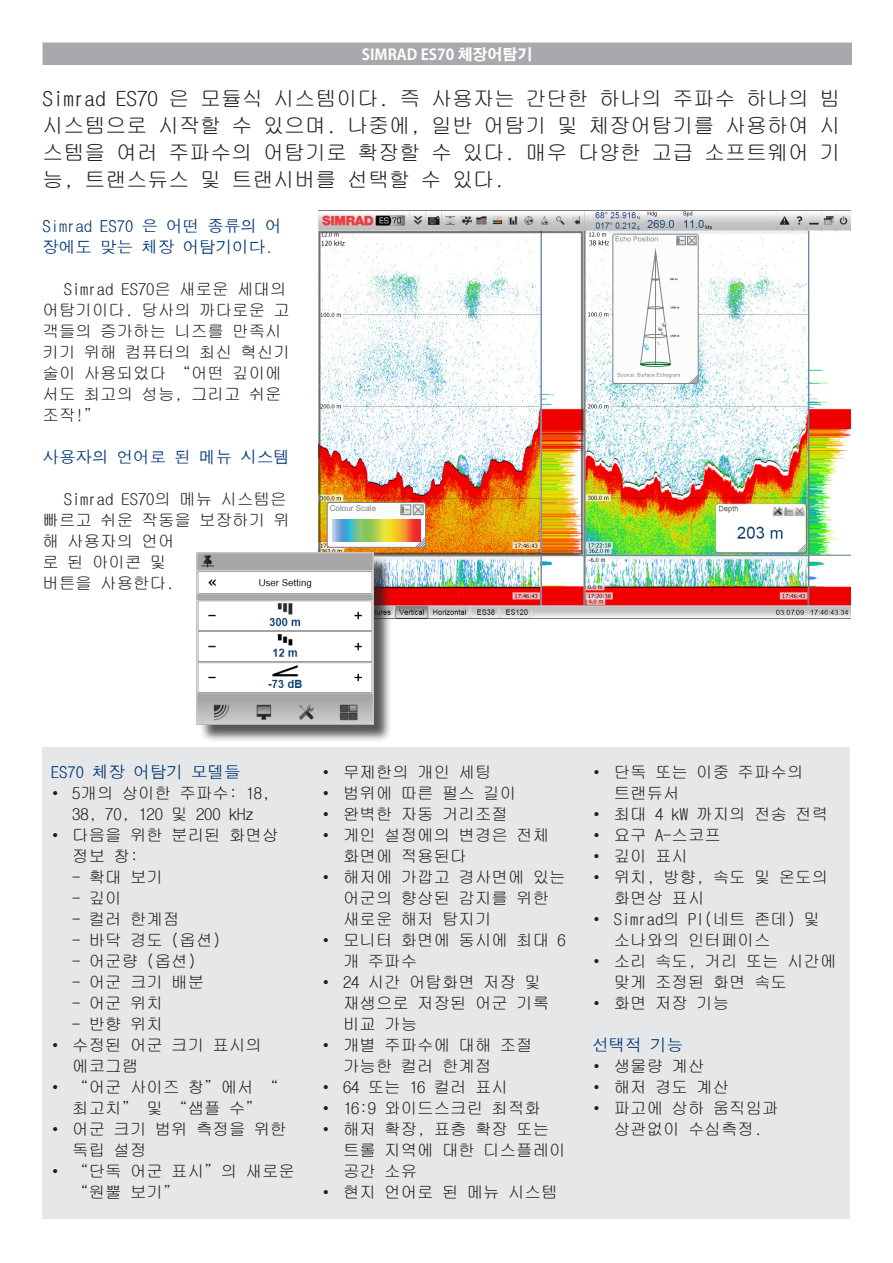
<style>
.page{position:relative;width:893px;height:1263px;background:#fff}
.page>*{position:absolute;margin:0;border:0;box-sizing:border-box;transform-origin:0 0}
.Normal_large{font:21px/27px "Gulim Che";color:#231f20;text-align:justify}
.Bullet{font:16.5px/21px "Gulim Che";color:#231f20}
.Normal_Bold_No_Left{font:16.5px/21px "Dotum Che";color:#013775}
.Title04{font:700 15px "Adobe Gothic Std";color:#fff}
.t1{font:8.1px "Arial";color:#808285}
</style>
<div class="page">
<div style="left:43px;top:43px;width:808px;height:21px;background:#a8a9ad"></div>
<div style="left:43px;top:43px;width:809px;height:22px;border:2px solid #a8a9ad"></div>
<div style="left:43px;top:747px;width:807px;height:472px;background:#e6e7e9"></div>
<img style="left:319px;top:211px;width:531px;height:408px">
<div style="left:327px;top:502px;width:99px;height:45px;background:#fcfcfc;border-radius:3px"></div>
<div style="left:327px;top:502px;width:99px;height:45px;border:1px solid #808285;border-radius:3px"></div>
<svg style="left:401px;top:505px;width:22px;height:10px"></svg>
<svg style="left:415px;top:537px;width:11px;height:11px"></svg>
<img style="left:333px;top:519px;width:87px;height:23px">
<div style="left:613px;top:234px;width:85px;height:149px;background:#fcfcfc;border-radius:2px"></div>
<div style="left:613px;top:234px;width:85px;height:150px;border:1px solid #808285;border-radius:2px"></div>
<svg style="left:617px;top:373px;width:63px;height:5px"></svg>
<svg style="left:689px;top:374px;width:10px;height:10px"></svg>
<div style="left:640px;top:362px;width:31px;height:5px;border:1px solid #00a54f;border-radius:50%"></div>
<svg style="left:616px;top:236px;width:80px;height:129px"></svg>
<div style="left:199px;top:555px;width:193px;height:188px;background:#231f20;opacity:.75"></div>
<img style="left:197px;top:553px;width:176px;height:171px">
<p class="Title04" style="left:362px;top:45px;width:172px">SIMRAD ES70 체장어탐기</p>
<p class="Normal_large" style="left:43px;top:85px;width:799px">Simrad ES70 은 모듈식 시스템이다. 즉 사용자는 간단한 하나의 주파수 하나의 빔 시스템으로 시작할 수 있으며. 나중에, 일반 어탐기 및 체장어탐기를 사용하여 시 스템을 여러 주파수의 어탐기로 확장할 수 있다. 매우 다양한 고급 소프트웨어 기 능, 트랜스듀스 및 트랜시버를 선택할 수 있다.</p>
<p class="Normal_Bold_No_Left" style="left:43px;top:215px;width:241px">Simrad ES70 은 어떤 종류의 어 장에도 맞는 체장 어탐기이다.</p>
<p class="Bullet" style="left:43px;top:278px;width:249px;text-indent:21px">Simrad ES70은 새로운 세대의 어탐기이다. 당사의 까다로운 고 객들의 증가하는 니즈를 만족시 키기 위해 컴퓨터의 최신 혁신기 술이 사용되었다 “어떤 깊이에 서도 최고의 성능, 그리고 쉬운 조작!”</p>
<p class="Normal_Bold_No_Left" style="left:43px;top:446px;width:249px">사용자의 언어로 된 메뉴 시스템</p>
<p class="Bullet" style="left:43px;top:488px;width:249px;text-indent:21px">Simrad ES70의 메뉴 시스템은 빠르고 쉬운 작동을 보장하기 위 해 사용자의 언어<br>로 된 아이콘 및<br>버튼을 사용한다.</p>
<p class="t1" style="left:330px;top:503px;width:48px">Colour Scale</p>
<p class="Normal_Bold_No_Left" style="left:51px;top:761px;width:191px">ES70 체장 어탐기 모델들</p>
<p class="Bullet" style="left:51px;top:782px;width:221px;text-align:center">• 5개의 상이한 주파수: 18,<br>38, 70, 120 및 200 kHz</p>
<p class="Bullet" style="left:72px;top:824px;width:208px;text-indent:-21px">• 다음을 위한 분리된 화면상 정보 창:</p>
<p class="Bullet" style="left:72px;top:866px;width:92px">- 확대 보기</p>
<p class="Bullet" style="left:72px;top:887px;width:51px">- 깊이</p>
<p class="Bullet" style="left:72px;top:908px;width:109px">- 컬러 한계점</p>
<p class="Bullet" style="left:72px;top:929px;width:150px">- 바닥 경도 (옵션)</p>
<p class="Bullet" style="left:72px;top:950px;width:125px">- 어군량 (옵션)</p>
<p class="Bullet" style="left:72px;top:971px;width:133px">- 어군 크기 배분</p>
<p class="Bullet" style="left:72px;top:992px;width:92px">- 어군 위치</p>
<p class="Bullet" style="left:72px;top:1013px;width:92px">- 반향 위치</p>
<p class="Bullet" style="left:72px;top:1034px;width:191px;text-indent:-21px">• 수정된 어군 크기 표시의 에코그램</p>
<p class="Bullet" style="left:51px;top:1076px;width:229px;text-align:center">• “어군 사이즈 창”에서 “ 최고치” 및 “샘플 수”</p>
<p class="Bullet" style="left:72px;top:1118px;width:216px;text-indent:-21px">• 어군 크기 범위 측정을 위한 독립 설정</p>
<p class="Bullet" style="left:72px;top:1160px;width:224px;text-indent:-21px">• “단독 어군 표시”의 새로운 “원뿔 보기”</p>
<p class="Bullet" style="left:322px;top:761px;width:171px">• 무제한의 개인 세팅</p>
<p class="Bullet" style="left:322px;top:782px;width:196px">• 범위에 따른 펄스 길이</p>
<p class="Bullet" style="left:322px;top:803px;width:188px">• 완벽한 자동 거리조절</p>
<p class="Bullet" style="left:343px;top:824px;width:208px;text-indent:-21px">• 게인 설정에의 변경은 전체 화면에 적용된다</p>
<p class="Bullet" style="left:343px;top:866px;width:224px;text-indent:-21px">• 해저에 가깝고 경사면에 있는 어군의 향상된 감지를 위한 새로운 해저 탐지기</p>
<p class="Bullet" style="left:343px;top:929px;width:224px;text-indent:-21px">• 모니터 화면에 동시에 최대 6 개 주파수</p>
<p class="Bullet" style="left:343px;top:971px;width:208px;text-indent:-21px">• 24 시간 어탐화면 저장 및 재생으로 저장된 어군 기록 비교 가능</p>
<p class="Bullet" style="left:343px;top:1034px;width:191px;text-indent:-21px">• 개별 주파수에 대해 조절 가능한 컬러 한계점</p>
<p class="Bullet" style="left:322px;top:1076px;width:188px">• 64 또는 16 컬러 표시</p>
<p class="Bullet" style="left:322px;top:1097px;width:221px">• 16:9 와이드스크린 최적화</p>
<p class="Bullet" style="left:343px;top:1118px;width:224px;text-indent:-21px">• 해저 확장, 표층 확장 또는 트롤 지역에 대한 디스플레이 공간 소유</p>
<p class="Bullet" style="left:322px;top:1181px;width:237px">• 현지 언어로 된 메뉴 시스템</p>
<p class="Bullet" style="left:614px;top:761px;width:191px;text-indent:-21px">• 단독 또는 이중 주파수의 트랜듀서</p>
<p class="Bullet" style="left:592px;top:803px;width:237px">• 최대 4 kW 까지의 전송 전력</p>
<p class="Bullet" style="left:592px;top:824px;width:130px">• 요구 A-스코프</p>
<p class="Bullet" style="left:592px;top:845px;width:97px">• 깊이 표시</p>
<p class="Bullet" style="left:614px;top:866px;width:216px;text-indent:-21px">• 위치, 방향, 속도 및 온도의 화면상 표시</p>
<p class="Bullet" style="left:614px;top:908px;width:208px;text-indent:-21px">• Simrad의 PI(네트 존데) 및 소나와의 인터페이스</p>
<p class="Bullet" style="left:614px;top:950px;width:224px;text-indent:-21px">• 소리 속도, 거리 또는 시간에 맞게 조정된 화면 속도</p>
<p class="Bullet" style="left:592px;top:992px;width:138px">• 화면 저장 기능</p>
<p class="Normal_Bold_No_Left" style="left:592px;top:1034px;width:92px">선택적 기능</p>
<p class="Bullet" style="left:592px;top:1055px;width:114px">• 생물량 계산</p>
<p class="Bullet" style="left:592px;top:1076px;width:138px">• 해저 경도 계산</p>
<p class="Bullet" style="left:592px;top:1097px;width:188px;text-align:center">• 파고에 상하 움직임과 상관없이 수심측정.</p>
</div>
